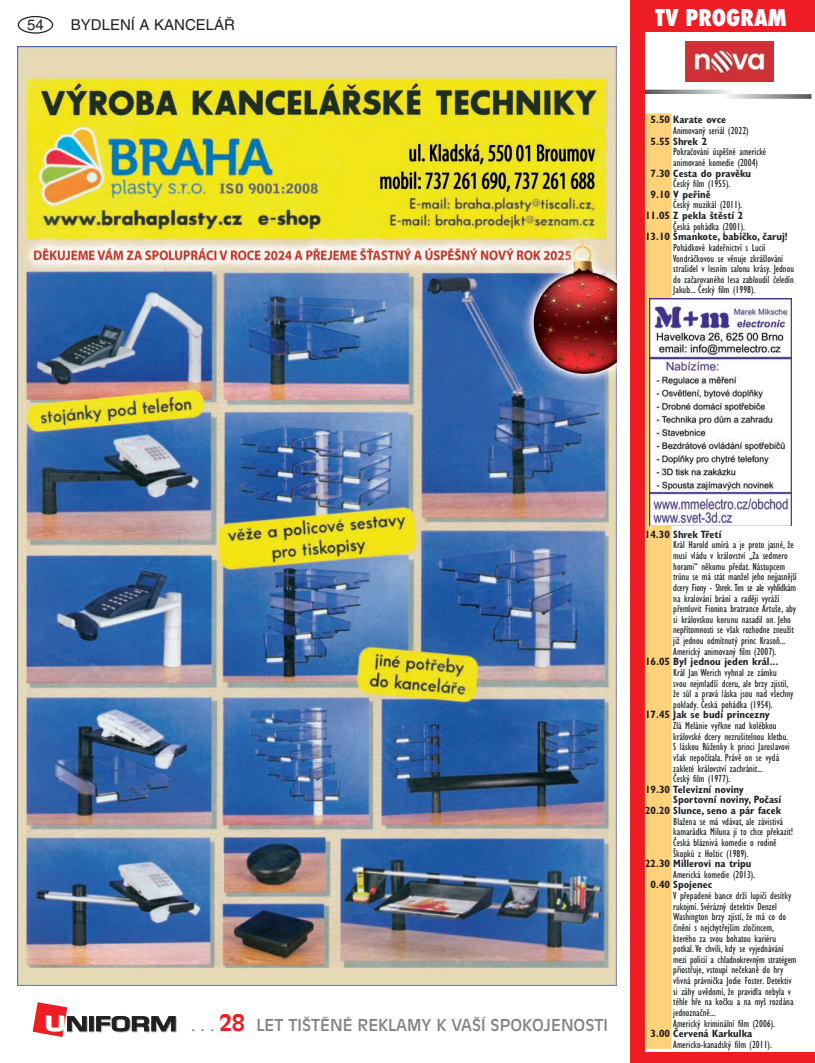
<style>
.page{position:relative;width:815px;height:1063px;background:#fff}
.page>*{position:absolute;margin:0;border:0;box-sizing:border-box;transform-origin:0 0}
.t1{font:800 condensed 22.5px "Futura";color:#fff}
.t2{font:16.25px "Antique Olive CE";color:#808285}
.t3{font:15px "Helvetica CE";color:#231f20}
.t4{font:condensed 10.62px/10.6px "Gill Sans CE";color:#231f20}
.t5{font:700 condensed 10.62px "Gill Sans CE";color:#231f20}
.s1{font-weight:700;font-size:22.5px;color:#ee1d23}
</style>
<div class="page">
<div style="left:18px;top:16px;width:35px;height:18px;border:1px solid #231f20;border-radius:50%"></div>
<div style="left:90px;top:1017px;width:5px;height:15px;border:1px solid #bcbdc0"></div>
<hr style="left:89px;top:1017px;width:4px;height:14px;background:#231f20">
<div style="left:89px;top:1016px;width:5px;height:15px;border:1px solid #231f20"></div>
<svg style="left:96px;top:1016px;width:81px;height:16px"></svg>
<svg style="left:33px;top:1002px;width:55px;height:35px"></svg>
<div style="left:631px;top:0;width:184px;height:32px;background:#ee1d23"></div>
<div style="left:631px;top:0;width:14px;height:1063px;background:#ee1d23"></div>
<div style="left:631px;top:1052px;width:184px;height:11px;background:#ee1d23"></div>
<div style="left:645px;top:113px;width:26px;height:936px;background:#fed17b"></div>
<svg style="left:645px;top:90px;width:166px;height:9px"></svg>
<svg style="left:685px;top:41px;width:89px;height:41px"></svg>
<img style="left:685px;top:42px;width:88px;height:39px">
<img style="left:649px;top:299px;width:142px;height:227px">
<img style="left:18px;top:46px;width:599px;height:939px">
<h3 class="t3" style="left:27px;top:16px;width:18px">54</h3>
<h3 class="t3" style="left:71px;top:16px;width:166px">BYDLENÍ A KANCELÁŘ</h3>
<h1 class="t1" style="left:655px;top:2px;width:133px">TV PROGRAM</h1>
<p class="t5" style="left:651px;top:114px;width:77px">5.50 Karate ovce</p>
<p class="t4" style="left:673px;top:125px;width:77px">Animovaný seriál (2022)</p>
<p class="t5" style="left:651px;top:135px;width:58px">5.55 Shrek 2</p>
<p class="t4" style="left:673px;top:146px;width:95px">Pokračování úspěšné americké animované komedie (2004)</p>
<p class="t5" style="left:651px;top:167px;width:102px">7.30 Cesta do pravěku</p>
<p class="t4" style="left:673px;top:178px;width:59px">Český film (1955).</p>
<p class="t5" style="left:651px;top:188px;width:62px">9.10 V peřině</p>
<p class="t4" style="left:673px;top:200px;width:71px">Český muzikál (2011).</p>
<p class="t5" style="left:645px;top:209px;width:100px">11.05 Z pekla štěstí 2</p>
<p class="t4" style="left:673px;top:221px;width:73px">Česká pohádka (2001).</p>
<p class="t5" style="left:645px;top:230px;width:144px">13.10 Šmankote, babičko, čaruj!</p>
<p class="t4" style="left:673px;top:242px;width:122px">Pohádkové kadeřnictví s Lucií Vondráčkovou se věnuje zkrášlování strašidel v lesním salonu krásy. Jednou do začarovaného lesa zabloudil čeledín Jakub... Český film (1998).</p>
<h2 class="t2" style="left:191px;top:1016px;width:418px">. . . <span class="s1">28</span> LET TIŠTĚNÉ REKLAMY K VAŠÍ SPOKOJENOSTI</h2>
<p class="t5" style="left:645px;top:528px;width:78px">14.30 Shrek Třetí</p>
<p class="t4" style="left:673px;top:540px;width:125px">Král Harold umírá a je proto jasné, že musí vládu v království „Za sedmero horami“ někomu předat. Nástupcem trůnu se má stát manžel jeho nejjasnější dcery Fiony - Shrek. Ten se ale vyhlídkám na kralování brání a raději vyráží přemluvit Fionina bratrance Artuše, aby si královskou korunu nasadil on. Jeho nepřítomnosti se však rozhodne zneužít již jednou odmítnutý princ Krasoň...<br>Americký animovaný film (2007).</p>
<p class="t5" style="left:645px;top:655px;width:135px">16.05 Byl jednou jeden král...</p>
<p class="t4" style="left:673px;top:667px;width:122px">Král Jan Werich vyhnal ze zámku<br>svou nejmladší dceru, ale brzy zjistil, že sůl a pravá láska jsou nad všechny poklady. Česká pohádka (1954).</p>
<p class="t5" style="left:645px;top:709px;width:126px">17.45 Jak se budí princezny</p>
<p class="t4" style="left:673px;top:720px;width:118px">Zlá Melánie vyřkne nad kolébkou královské dcery nezrušitelnou kletbu.<br>S láskou Růženky k princi Jaroslavovi však nepočítala. Právě on se vydá zakleté království zachránit...<br>Český film (1977).</p>
<p class="t5" style="left:645px;top:783px;width:100px">19.30 Televizní noviny</p>
<p class="t5" style="left:673px;top:794px;width:109px">Sportovní noviny, Počasí</p>
<p class="t5" style="left:645px;top:804px;width:138px">20.20 Slunce, seno a pár facek</p>
<p class="t4" style="left:673px;top:816px;width:121px">Blažena se má vdávat, ale závistivá kamarádka Miluna jí to chce překazit!<br>Česká bláznivá komedie o rodině<br>Škopků z Hoštic (1989).</p>
<p class="t5" style="left:645px;top:857px;width:108px">22.30 Millerovi na tripu</p>
<p class="t4" style="left:673px;top:869px;width:84px">Americká komedie (2013).</p>
<p class="t5" style="left:651px;top:879px;width:63px">0.40 Spojenec</p>
<p class="t4" style="left:673px;top:890px;width:125px">V přepadené bance drží lupiči desítky rukojmí. Svérázný detektiv Denzel Washington brzy zjistí, že má co do činění s nejchytřejším zločincem, kterého za svou bohatou kariéru potkal. Ve chvíli, kdy se vyjednávání mezi policií a chladnokrevným stratégem přiostřuje, vstoupí nečekaně do hry vlivná právnička Jodie Foster. Detektiv si záhy uvědomí, že pravidla nebyla v téhle hře na kočku a na myš rozdána jednoznačně...<br>Americký kriminální film (2006).</p>
<p class="t5" style="left:651px;top:1027px;width:103px">3.00 Červená Karkulka</p>
<p class="t4" style="left:673px;top:1039px;width:100px">Americko-kanadský film (2011).</p>
</div>
